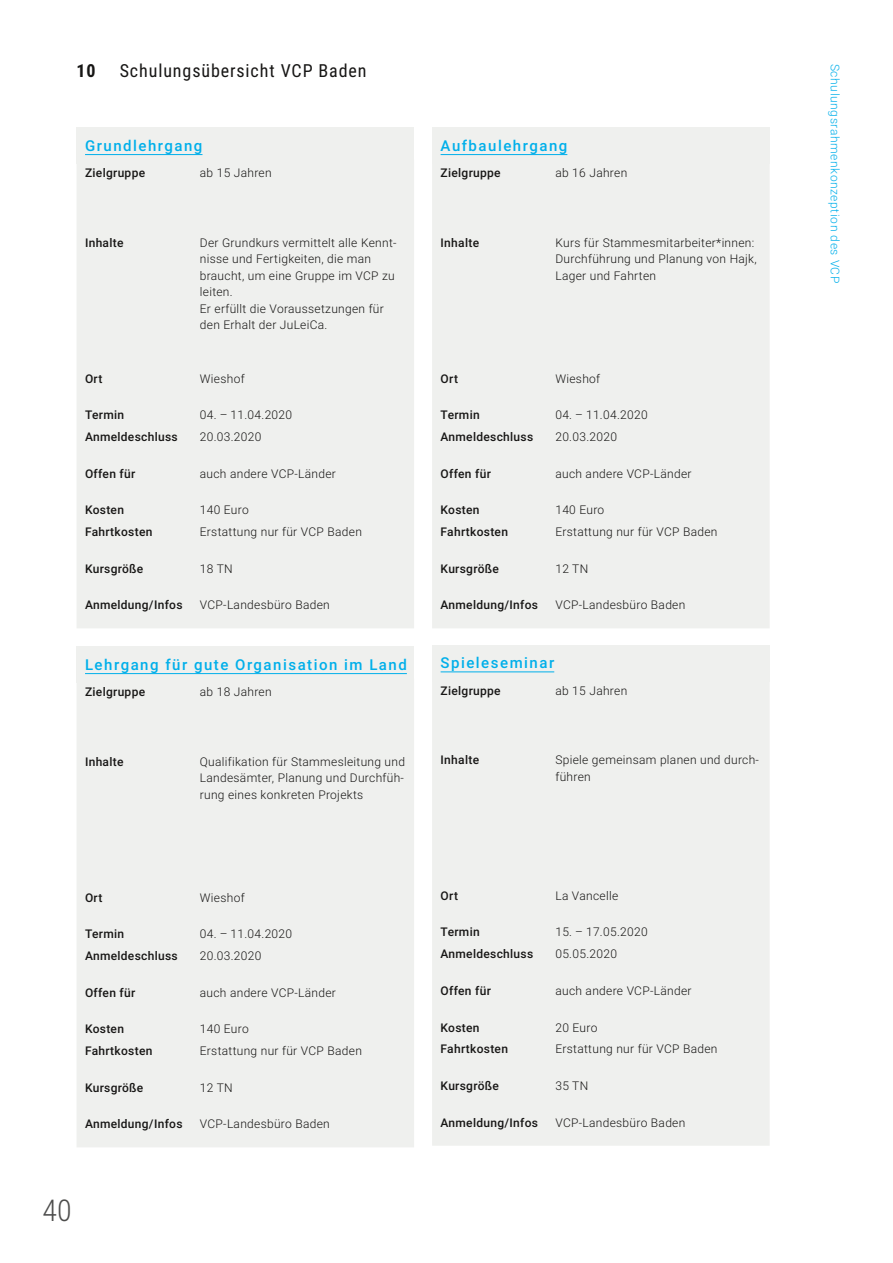
<style>
.page{position:relative;width:893px;height:1263px;background:#fff}
.page>*{position:absolute;margin:0;border:0;box-sizing:border-box;transform-origin:0 0}
.t1{font:300 30px "Roboto Condensed";color:#4c4c4b}
.t2{font:18px "Roboto Condensed";letter-spacing:.05em;color:#171615}
.Tabelle_3_blau{font:500 15px "Roboto";letter-spacing:.1em;color:#00afea}
.Tabellen_Inhalt{font:300 12px/16.5px "Roboto";letter-spacing:.025em;color:#171615}
.Tabelle_Kategorie_Sc{font:500 12px "Roboto";letter-spacing:.025em;color:#171615}
.t3{font:300 12px "Roboto";letter-spacing:.05em;color:#00afea}
.s1{font-weight:700}
.s2{color:#fff}
</style>
<div class="page">
<div style="left:77px;top:128px;width:337px;height:36px;background:#eff0ee"></div>
<hr style="left:85px;top:154px;width:117px;height:1px;background:#00afea">
<div style="left:77px;top:164px;width:337px;height:464px;background:#eff0ee"></div>
<div style="left:432px;top:128px;width:338px;height:36px;background:#eff0ee"></div>
<hr style="left:441px;top:154px;width:126px;height:1px;background:#00afea">
<div style="left:432px;top:164px;width:338px;height:464px;background:#eff0ee"></div>
<div style="left:77px;top:647px;width:337px;height:36px;background:#eff0ee"></div>
<hr style="left:85px;top:673px;width:322px;height:1px;background:#00afea">
<div style="left:77px;top:683px;width:337px;height:464px;background:#eff0ee"></div>
<div style="left:432px;top:645px;width:338px;height:36px;background:#eff0ee"></div>
<hr style="left:441px;top:671px;width:113px;height:1px;background:#00afea">
<div style="left:432px;top:681px;width:338px;height:465px;background:#eff0ee"></div>
<h2 class="t2" style="left:77px;top:58px;width:292px"><span class="s1">10</span> <span class="s2">—</span> Schulungsübersicht VCP Baden</h2>
<p class="t3" style="left:843px;top:64px;width:221px;rotate:90deg">Schulungsrahmenkonzeption des VCP</p>
<p class="Tabelle_3_blau" style="left:441px;top:135px;width:128px">Aufbaulehrgang</p>
<p class="Tabelle_Kategorie_Sc" style="left:441px;top:165px;width:62px">Zielgruppe</p>
<p class="Tabellen_Inhalt" style="left:555px;top:164px;width:73px">ab 16 Jahren</p>
<p class="Tabelle_3_blau" style="left:85px;top:135px;width:119px">Grundlehrgang</p>
<p class="Tabelle_Kategorie_Sc" style="left:85px;top:165px;width:62px">Zielgruppe</p>
<p class="Tabellen_Inhalt" style="left:200px;top:164px;width:73px">ab 15 Jahren</p>
<p class="Tabelle_Kategorie_Sc" style="left:441px;top:234px;width:40px">Inhalte</p>
<p class="Tabellen_Inhalt" style="left:555px;top:234px;width:203px">Kurs für Stammesmitarbeiter*innen:<br>Durchführung und Planung von Hajk,<br>Lager und Fahrten</p>
<p class="Tabelle_Kategorie_Sc" style="left:85px;top:234px;width:40px">Inhalte</p>
<p class="Tabellen_Inhalt" style="left:200px;top:234px;width:198px">Der Grundkurs vermittelt alle Kennt&shy;nisse und Fertigkeiten, die man braucht, um eine Gruppe im VCP zu leiten.</p>
<p class="Tabellen_Inhalt" style="left:200px;top:300px;width:186px">Er erfüllt die Voraussetzungen für den Erhalt der JuLeiCa.</p>
<p class="Tabelle_Kategorie_Sc" style="left:85px;top:370px;width:19px">Ort</p>
<p class="Tabellen_Inhalt" style="left:200px;top:370px;width:46px">Wieshof</p>
<p class="Tabelle_Kategorie_Sc" style="left:85px;top:406px;width:41px">Termin</p>
<p class="Tabellen_Inhalt" style="left:200px;top:406px;width:94px">04. – 11.04.2020</p>
<p class="Tabelle_Kategorie_Sc" style="left:85px;top:428px;width:94px">Anmeldeschluss</p>
<p class="Tabellen_Inhalt" style="left:200px;top:428px;width:63px">20.03.2020</p>
<p class="Tabelle_Kategorie_Sc" style="left:85px;top:465px;width:52px">Offen für</p>
<p class="Tabellen_Inhalt" style="left:200px;top:465px;width:138px">auch andere VCP-Länder</p>
<p class="Tabelle_Kategorie_Sc" style="left:85px;top:501px;width:41px">Kosten</p>
<p class="Tabellen_Inhalt" style="left:200px;top:501px;width:50px">140 Euro</p>
<p class="Tabelle_Kategorie_Sc" style="left:85px;top:523px;width:69px">Fahrtkosten</p>
<p class="Tabellen_Inhalt" style="left:200px;top:523px;width:164px">Erstattung nur für VCP Baden</p>
<p class="Tabelle_Kategorie_Sc" style="left:85px;top:560px;width:60px">Kursgröße</p>
<p class="Tabellen_Inhalt" style="left:200px;top:560px;width:34px">18 TN</p>
<p class="Tabelle_Kategorie_Sc" style="left:85px;top:596px;width:99px">Anmeldung/Infos</p>
<p class="Tabellen_Inhalt" style="left:200px;top:596px;width:131px">VCP-Landesbüro Baden</p>
<p class="Tabelle_3_blau" style="left:85px;top:654px;width:323px">Lehrgang für gute Organisation im Land</p>
<p class="Tabelle_Kategorie_Sc" style="left:85px;top:683px;width:62px">Zielgruppe</p>
<p class="Tabellen_Inhalt" style="left:200px;top:683px;width:73px">ab 18 Jahren</p>
<p class="Tabelle_Kategorie_Sc" style="left:85px;top:753px;width:40px">Inhalte</p>
<p class="Tabellen_Inhalt" style="left:200px;top:753px;width:207px;text-align:justify">Qualifikation für Stammesleitung und Landesämter, Planung und Durchfüh&shy;rung eines konkreten Projekts</p>
<p class="Tabelle_Kategorie_Sc" style="left:441px;top:370px;width:19px">Ort</p>
<p class="Tabellen_Inhalt" style="left:555px;top:370px;width:46px">Wieshof</p>
<p class="Tabelle_Kategorie_Sc" style="left:441px;top:406px;width:41px">Termin</p>
<p class="Tabellen_Inhalt" style="left:555px;top:406px;width:94px">04. – 11.04.2020</p>
<p class="Tabelle_Kategorie_Sc" style="left:441px;top:428px;width:94px">Anmeldeschluss</p>
<p class="Tabellen_Inhalt" style="left:555px;top:428px;width:63px">20.03.2020</p>
<p class="Tabelle_Kategorie_Sc" style="left:441px;top:465px;width:52px">Offen für</p>
<p class="Tabellen_Inhalt" style="left:555px;top:465px;width:138px">auch andere VCP-Länder</p>
<p class="Tabelle_Kategorie_Sc" style="left:441px;top:501px;width:41px">Kosten</p>
<p class="Tabellen_Inhalt" style="left:555px;top:501px;width:50px">140 Euro</p>
<p class="Tabelle_Kategorie_Sc" style="left:441px;top:523px;width:69px">Fahrtkosten</p>
<p class="Tabellen_Inhalt" style="left:555px;top:523px;width:164px">Erstattung nur für VCP Baden</p>
<p class="Tabelle_Kategorie_Sc" style="left:441px;top:560px;width:60px">Kursgröße</p>
<p class="Tabellen_Inhalt" style="left:555px;top:560px;width:34px">12 TN</p>
<p class="Tabelle_Kategorie_Sc" style="left:441px;top:596px;width:99px">Anmeldung/Infos</p>
<p class="Tabellen_Inhalt" style="left:555px;top:596px;width:131px">VCP-Landesbüro Baden</p>
<p class="Tabelle_3_blau" style="left:441px;top:652px;width:115px">Spieleseminar</p>
<p class="Tabelle_Kategorie_Sc" style="left:441px;top:682px;width:62px">Zielgruppe</p>
<p class="Tabellen_Inhalt" style="left:555px;top:681px;width:73px">ab 15 Jahren</p>
<p class="Tabelle_Kategorie_Sc" style="left:441px;top:751px;width:40px">Inhalte</p>
<p class="Tabellen_Inhalt" style="left:555px;top:751px;width:205px">Spiele gemeinsam planen und durch&shy;führen</p>
<p class="Tabelle_Kategorie_Sc" style="left:85px;top:889px;width:19px">Ort</p>
<p class="Tabellen_Inhalt" style="left:200px;top:888px;width:46px">Wieshof</p>
<p class="Tabelle_Kategorie_Sc" style="left:85px;top:925px;width:41px">Termin</p>
<p class="Tabellen_Inhalt" style="left:200px;top:925px;width:94px">04. – 11.04.2020</p>
<p class="Tabelle_Kategorie_Sc" style="left:85px;top:947px;width:94px">Anmeldeschluss</p>
<p class="Tabellen_Inhalt" style="left:200px;top:947px;width:63px">20.03.2020</p>
<p class="Tabelle_Kategorie_Sc" style="left:85px;top:984px;width:52px">Offen für</p>
<p class="Tabellen_Inhalt" style="left:200px;top:983px;width:138px">auch andere VCP-Länder</p>
<p class="Tabelle_Kategorie_Sc" style="left:85px;top:1020px;width:41px">Kosten</p>
<p class="Tabellen_Inhalt" style="left:200px;top:1020px;width:50px">140 Euro</p>
<p class="Tabelle_Kategorie_Sc" style="left:85px;top:1042px;width:69px">Fahrtkosten</p>
<p class="Tabellen_Inhalt" style="left:200px;top:1042px;width:164px">Erstattung nur für VCP Baden</p>
<p class="Tabelle_Kategorie_Sc" style="left:85px;top:1079px;width:60px">Kursgröße</p>
<p class="Tabellen_Inhalt" style="left:200px;top:1079px;width:34px">12 TN</p>
<p class="Tabelle_Kategorie_Sc" style="left:85px;top:1115px;width:99px">Anmeldung/Infos</p>
<p class="Tabellen_Inhalt" style="left:200px;top:1115px;width:131px">VCP-Landesbüro Baden</p>
<h1 class="t1" style="left:43px;top:1189px;width:31px">40</h1>
<p class="Tabelle_Kategorie_Sc" style="left:441px;top:887px;width:19px">Ort</p>
<p class="Tabellen_Inhalt" style="left:555px;top:887px;width:64px">La Vancelle</p>
<p class="Tabelle_Kategorie_Sc" style="left:441px;top:924px;width:41px">Termin</p>
<p class="Tabellen_Inhalt" style="left:555px;top:923px;width:94px">15. – 17.05.2020</p>
<p class="Tabelle_Kategorie_Sc" style="left:441px;top:945px;width:94px">Anmeldeschluss</p>
<p class="Tabellen_Inhalt" style="left:555px;top:945px;width:63px">05.05.2020</p>
<p class="Tabelle_Kategorie_Sc" style="left:441px;top:982px;width:52px">Offen für</p>
<p class="Tabellen_Inhalt" style="left:555px;top:982px;width:138px">auch andere VCP-Länder</p>
<p class="Tabelle_Kategorie_Sc" style="left:441px;top:1019px;width:41px">Kosten</p>
<p class="Tabellen_Inhalt" style="left:555px;top:1018px;width:43px">20 Euro</p>
<p class="Tabelle_Kategorie_Sc" style="left:441px;top:1040px;width:69px">Fahrtkosten</p>
<p class="Tabellen_Inhalt" style="left:555px;top:1040px;width:164px">Erstattung nur für VCP Baden</p>
<p class="Tabelle_Kategorie_Sc" style="left:441px;top:1077px;width:60px">Kursgröße</p>
<p class="Tabellen_Inhalt" style="left:555px;top:1077px;width:34px">35 TN</p>
<p class="Tabelle_Kategorie_Sc" style="left:441px;top:1114px;width:99px">Anmeldung/Infos</p>
<p class="Tabellen_Inhalt" style="left:555px;top:1113px;width:131px">VCP-Landesbüro Baden</p>
</div>
